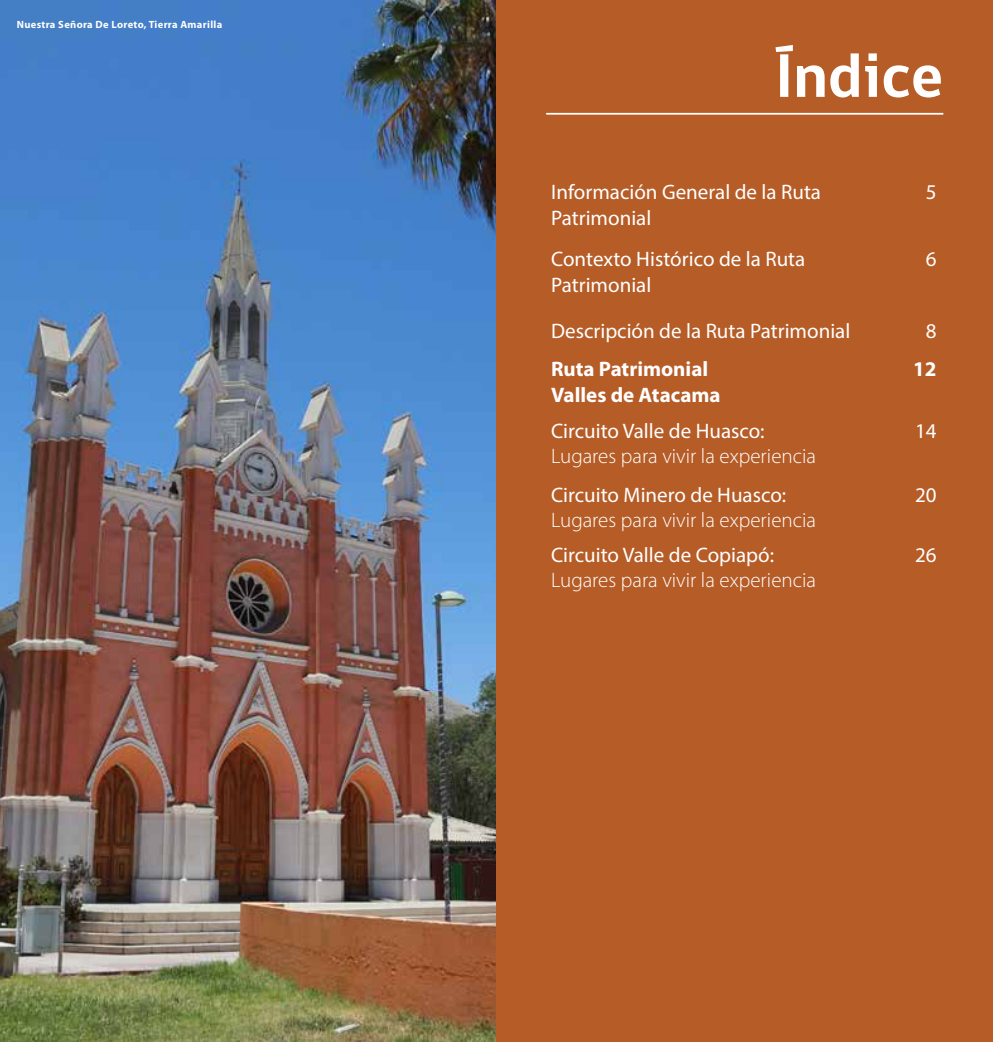
<style>
.page{position:relative;width:993px;height:1042px;background:#fff}
.page>*{position:absolute;margin:0;border:0;box-sizing:border-box;transform-origin:0 0}
.t1{font:700 63px "gob CL";color:#fff}
.t2{font:21px/25.2px "Myriad Pro";color:#fff}
.t3{font:300 21px "Myriad Pro";color:#fff}
.t4{font:700 21px/25.2px "Myriad Pro";color:#fff}
.t5{font:700 10.5px "Myriad Pro";letter-spacing:.03em;color:#fff}
</style>
<div class="page">
<img style="left:0;top:0;width:496px;height:1042px">
<div style="left:496px;top:0;width:496px;height:1042px;background:#b65c27"></div>
<hr style="left:546px;top:113px;width:397px;height:2px;background:#fff">
<p class="t5" style="left:17px;top:18px;width:207px">Nuestra Señora De Loreto, Tierra Amarilla</p>
<h1 class="t1" style="left:774px;top:33px;width:170px">Índice</h1>
<p class="t2" style="left:551px;top:179px;width:271px">Información General de la Ruta<br>Patrimonial</p>
<p class="t2" style="left:925px;top:179px;width:12px">5</p>
<p class="t2" style="left:551px;top:246px;width:256px">Contexto Histórico de la Ruta<br>Patrimonial</p>
<p class="t2" style="left:925px;top:246px;width:12px">6</p>
<p class="t2" style="left:551px;top:318px;width:300px">Descripción de la Ruta Patrimonial</p>
<p class="t2" style="left:925px;top:318px;width:12px">8</p>
<p class="t4" style="left:551px;top:356px;width:171px">Ruta Patrimonial<br>Valles de Atacama</p>
<p class="t4" style="left:913px;top:356px;width:25px">12</p>
<p class="t2" style="left:551px;top:417px;width:215px">Circuito Valle de Huasco:</p>
<p class="t3" style="left:551px;top:444px;width:266px">Lugares para vivir la experiencia</p>
<p class="t2" style="left:914px;top:417px;width:23px">14</p>
<p class="t2" style="left:551px;top:482px;width:236px">Circuito Minero de Huasco:</p>
<p class="t3" style="left:551px;top:509px;width:266px">Lugares para vivir la experiencia</p>
<p class="t2" style="left:551px;top:541px;width:224px">Circuito Valle de Copiapó:</p>
<p class="t3" style="left:551px;top:568px;width:266px">Lugares para vivir la experiencia</p>
<p class="t2" style="left:914px;top:482px;width:23px">20</p>
<p class="t2" style="left:914px;top:541px;width:23px">26</p>
</div>
